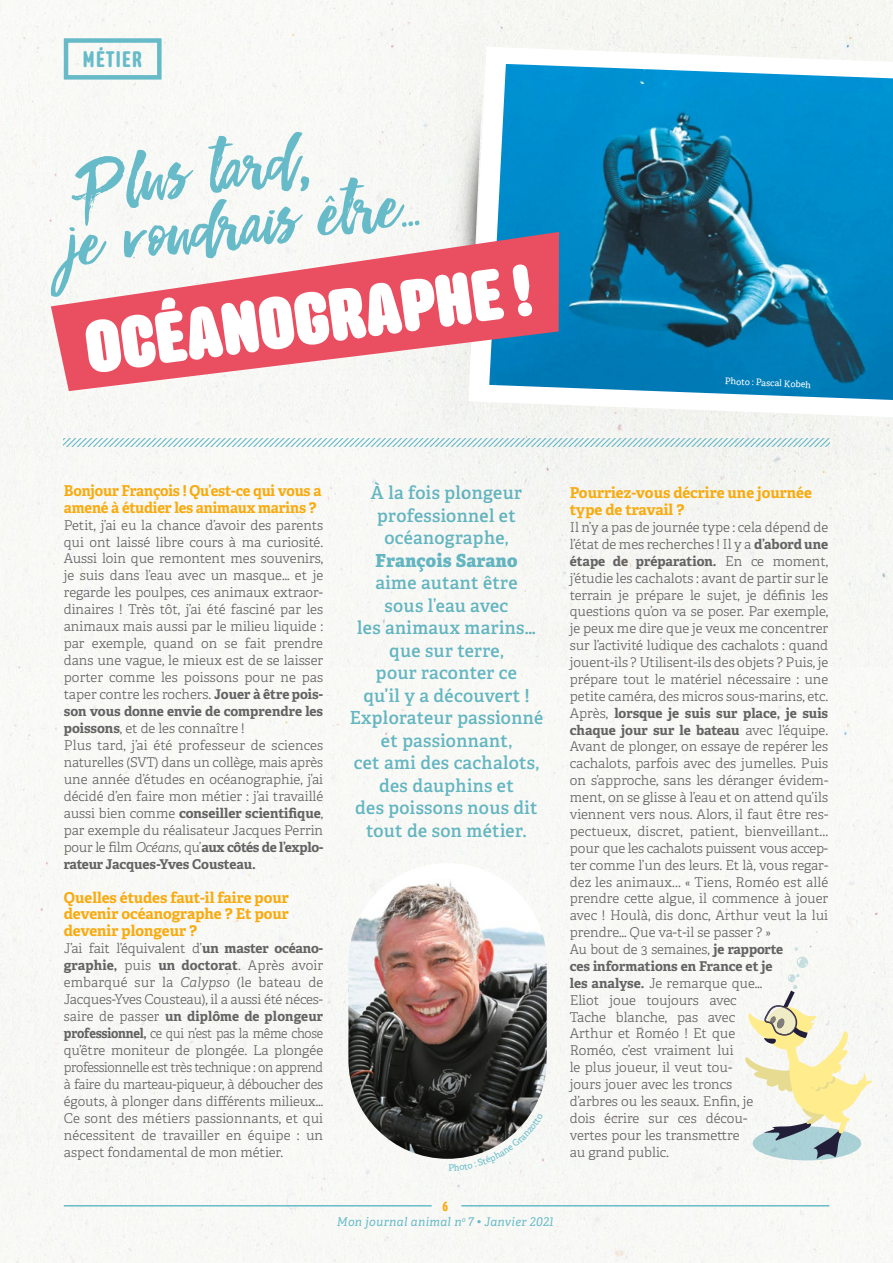
<style>
.page{position:relative;width:893px;height:1263px;background:#f8f8f5}
.page>*{position:absolute;margin:0;border:0;box-sizing:border-box;transform-origin:0 0}
.t1{font:89.4px "Boutique Script";color:#67bbc9;scale:1.05 1}
.t2{font:900 72.6px "Anchor";color:#fff}
.t3{font:600 22.5px "Anchor";letter-spacing:.06em;color:#67bbc9}
.t4{font:600 18px/22.5px "Adelle";letter-spacing:.02em;color:#67bbc9;text-align:center}
.t5{font:800 18px "Adelle";letter-spacing:.015em;color:#67bbc9}
.t6{font:700 15px/17px "Adelle";letter-spacing:-.01em;color:#f8ab10}
.t7{font:300 13.5px/16.8px "Adelle";color:#646363}
.t8{font:600 13.5px "Anchor";color:#f8ab10}
.t9{font:italic 12px "Adelle";letter-spacing:.03em;color:#67bbc9}
.t10{font:9px "Adelle";color:#fff}
.s1{font-size:182.25px}
.s2{font-size:88.65px}
.s3{font-weight:700}
.s4{font-style:italic}
</style>
<div class="page">
<img style="left:892px;top:652px;width:1px;height:611px">
<div style="left:64px;top:38px;width:98px;height:42px;border:4px solid #67bbc9"></div>
<svg style="left:64px;top:438px;width:765px;height:9px"></svg>
<hr style="left:64px;top:1205px;width:368px;height:1px;background:#67bbc9">
<hr style="left:461px;top:1205px;width:368px;height:1px;background:#67bbc9">
<img style="left:348px;top:863px;width:199px;height:296px;border-radius:99px">
<img style="left:441px;top:22px;width:44px;height:405px">
<svg style="left:468px;top:47px;width:425px;height:370px"></svg>
<img style="left:489px;top:64px;width:404px;height:336px">
<svg style="left:797px;top:957px;width:29px;height:11px"></svg>
<svg style="left:794px;top:947px;width:4px;height:4px"></svg>
<svg style="left:745px;top:974px;width:127px;height:185px"></svg>
<svg style="left:51px;top:232px;width:508px;height:159px;fill:#ea4e61"></svg>
<svg style="left:449px;top:1114px;width:94px;height:57px"></svg>
<h3 class="t3" style="left:83px;top:46px;width:60px">MÉTIER</h3>
<h1 class="t1" style="left:65px;top:146px;width:232px;rotate:-7deg">Plus tard<span class="s1">,</span></h1>
<h1 class="t1" style="left:57px;top:205px;width:344px;rotate:-7deg">je voudrais être<span class="s2">..</span></h1>
<h2 class="t2" style="left:81px;top:304px;width:452px;rotate:-7deg">OCÉANOGRAPHE !</h2>
<p class="t10" style="left:725px;top:376px;width:88px;rotate:2deg">Photo : Pascal Kobeh</p>
<p class="t6" style="left:64px;top:482px;width:259px">Bonjour François ! Qu’est-ce qui vous a amené à étudier les animaux marins ?</p>
<p class="t7" style="left:64px;top:516px;width:261px">Petit, j’ai eu la chance d’avoir des parents qui ont laissé libre cours à ma curiosité.<br>Aussi loin que remontent mes souvenirs, je suis dans l’eau avec un masque… et je regarde les poulpes, ces animaux extraor&shy;dinaires ! Très tôt, j’ai été fasciné par les animaux mais aussi par le milieu liquide : par exemple, quand on se fait prendre dans une vague, le mieux est de se laisser porter comme les poissons pour ne pas taper contre les rochers. <span class="s3">Jouer à être pois&shy;son vous donne envie de comprendre les poissons</span>, et de les connaître !<br>Plus tard, j’ai été professeur de sciences naturelles (SVT) dans un collège, mais après une année d’études en océanographie, j’ai décidé d’en faire mon métier : j’ai travaillé aussi bien comme <span class="s3">conseiller scientifique</span>, par exemple du réalisateur Jacques Perrin pour le film <span class="s4">Océans</span>, qu’<span class="s3">aux côtés de l’explo&shy;rateur Jacques-Yves Cousteau.</span></p>
<p class="t6" style="left:64px;top:889px;width:227px;text-align:justify">Quelles études faut-il faire pour devenir océanographe ? Et pour devenir plongeur ?</p>
<p class="t7" style="left:64px;top:940px;width:261px;text-align:justify">J’ai fait l’équivalent d’<span class="s3">un master océano&shy;graphie,</span> puis <span class="s3">un doctorat</span>. Après avoir embarqué sur la <span class="s4">Calypso</span> (le bateau de Jacques-Yves Cousteau), il a aussi été néces&shy;saire de passer <span class="s3">un diplôme de plongeur professionnel,</span> ce qui n’est pas la même chose qu’être moniteur de plongée. La plongée professionnelle est très technique : on apprend à faire du marteau-piqueur, à déboucher des égouts, à plonger dans différents milieux… Ce sont des métiers passionnants, et qui nécessitent de travailler en équipe : un aspect fondamental de mon métier.</p>
<h3 class="t4" style="left:371px;top:482px;width:153px">À la fois plongeur professionnel et océanographe,</h3>
<h3 class="t5" style="left:376px;top:549px;width:143px">François Sarano</h3>
<h3 class="t4" style="left:350px;top:572px;width:195px">aime autant être<br>sous l’eau avec<br>les animaux marins… que sur terre,<br>pour raconter ce<br>qu’il y a découvert !<br>Explorateur passionné et passionnant,<br>cet ami des cachalots, des dauphins et<br>des poissons nous dit tout de son métier.</h3>
<p class="t6" style="left:570px;top:485px;width:244px">Pourriez-vous décrire une journée type de travail ?</p>
<p class="t7" style="left:570px;top:519px;width:260px">Il n’y a pas de journée type : cela dépend de l’état de mes recherches ! Il y a <span class="s3">d’abord une étape de préparation.</span> En ce moment, j’étudie les cachalots : avant de partir sur le terrain je prépare le sujet, je définis les questions qu’on va se poser. Par exemple, je peux me dire que je veux me concentrer sur l’activité ludique des cachalots : quand jouent-ils ? Utilisent-ils des objets ? Puis, je prépare tout le matériel nécessaire : une petite caméra, des micros sous-marins, etc.<br>Après, <span class="s3">lorsque je suis sur place, je suis chaque jour sur le bateau</span> avec l’équipe.<br>Avant de plonger, on essaye de repérer les cachalots, parfois avec des jumelles. Puis on s’approche, sans les déranger évidem&shy;ment, on se glisse à l’eau et on attend qu’ils viennent vers nous. Alors, il faut être res&shy;pectueux, discret, patient, bienveillant... pour que les cachalots puissent vous accep&shy;ter comme l’un des leurs. Et là, vous regar&shy;dez les animaux... « Tiens, Roméo est allé prendre cette algue, il commence à jouer avec ! Houlà, dis donc, Arthur veut la lui prendre… Que va-t-il se passer ? »<br>Au bout de 3 semaines, <span class="s3">je rapporte<br>ces informations en France et je<br>les analyse.</span> Je remarque que…<br>Eliot joue toujours avec<br>Tache blanche, pas avec<br>Arthur et Roméo ! Et que<br>Roméo, c’est vraiment lui<br>le plus joueur, il veut tou-<br>jours jouer avec les troncs<br>d’arbres ou les seaux. Enfin, je<br>dois écrire sur ces décou-<br>vertes pour les transmettre<br>au grand public.</p>
<p class="t8" style="left:442px;top:1199px;width:7px">6</p>
<p class="t9" style="left:337px;top:1214px;width:218px">Mon journal animal n<sup>o</sup> 7 • Janvier 2021</p>
</div>
